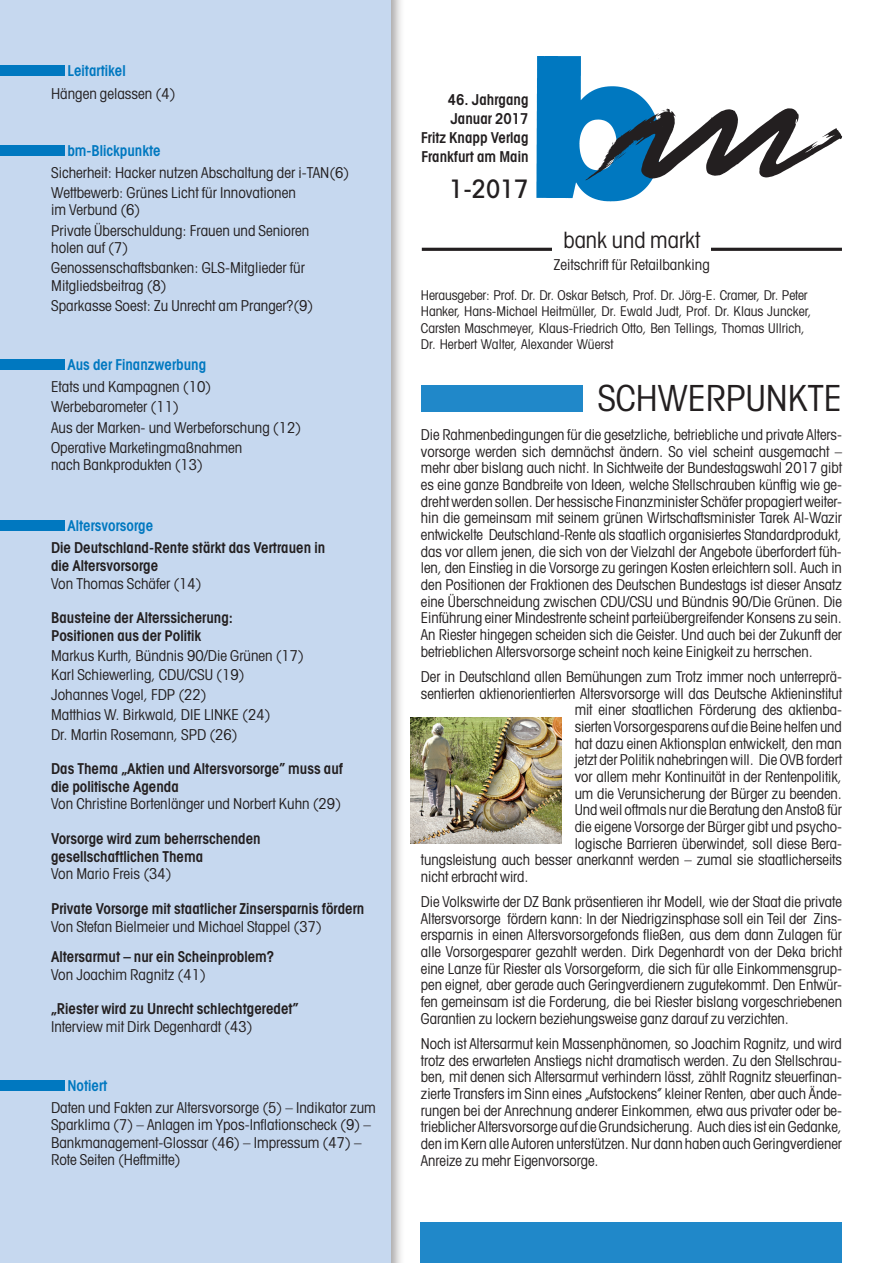
<style>
.page{position:relative;width:893px;height:1263px;background:#fff}
.page>*{position:absolute;margin:0;border:0;box-sizing:border-box;transform-origin:0 0}
.t1{font:condensed 36px "Avant Garde";color:#231f20}
.t2{font:500 condensed 25.5px "Avant Garde";color:#231f20}
.t3{font:condensed 22.5px "Avant Garde";color:#231f20}
.t4{font:condensed 15px/16.6px "Avant Garde";color:#231f20}
.t5{font:600 condensed 15px/19.2px "Avant Garde";color:#231f20}
.t6{font:600 condensed 15px "Avant Garde";color:#0078c0}
.t7{font:condensed 13.5px/16.5px "Avant Garde";color:#231f20}
</style>
<div class="page">
<div style="left:421px;top:1222px;width:421px;height:41px;background:#2088c9"></div>
<div style="left:0;top:0;width:405px;height:1263px;background:#231f20;opacity:.4"></div>
<div style="left:0;top:0;width:391px;height:1263px;background:#c6d8ef"></div>
<div style="left:0;top:65px;width:64px;height:11px;background:#0078c0"></div>
<div style="left:421px;top:386px;width:161px;height:26px;background:#2088c9"></div>
<hr style="left:422px;top:248px;width:420px;height:3px;background:#231f20">
<img style="left:537px;top:56px;width:107px;height:146px">
<img style="left:582px;top:99px;width:261px;height:99px">
<div style="left:553px;top:230px;width:158px;height:51px;background:#fff"></div>
<div style="left:0;top:1080px;width:64px;height:11px;background:#0078c0"></div>
<div style="left:0;top:145px;width:64px;height:11px;background:#0078c0"></div>
<div style="left:0;top:359px;width:64px;height:11px;background:#0078c0"></div>
<div style="left:0;top:520px;width:64px;height:11px;background:#0078c0"></div>
<img style="left:410px;top:717px;width:152px;height:126px">
<p class="t6" style="left:67px;top:61px;width:60px">Leitartikel</p>
<p class="t4" style="left:51px;top:85px;width:126px">Hängen gelassen (4)</p>
<p class="t6" style="left:67px;top:142px;width:95px">bm-Blickpunkte</p>
<p class="t4" style="left:51px;top:162px;width:300px;line-height:20.4px">Sicherheit: Hacker nutzen Abschaltung der i-TAN(6)<br>Wettbewerb: Grünes Licht für Innovationen</p>
<p class="t4" style="left:51px;top:199px;width:260px;line-height:20.4px">im Verbund (6)<br>Private Überschuldung: Frauen und Senioren</p>
<p class="t4" style="left:51px;top:237px;width:255px;line-height:20.4px">holen auf (7)<br>Genossenschaftsbanken: GLS-Mitglieder für</p>
<p class="t4" style="left:51px;top:275px;width:264px;line-height:20.4px">Mitgliedsbeitrag (8)<br>Sparkasse Soest: Zu Unrecht am Pranger?(9)</p>
<p class="t6" style="left:67px;top:356px;width:140px">Aus der Finanzwerbung</p>
<p class="t4" style="left:51px;top:376px;width:252px;line-height:20.4px">Etats und Kampagnen (10)<br>Werbebarometer (11)<br>Aus der Marken- und Werbeforschung (12)<br>Operative Marketingmaßnahmen</p>
<p class="t4" style="left:51px;top:456px;width:154px">nach Bankprodukten (13)</p>
<p class="t6" style="left:67px;top:517px;width:87px">Altersvorsorge</p>
<p class="t5" style="left:51px;top:539px;width:276px;line-height:17.7px">Die Deutschland-Rente stärkt das Vertrauen in die Altersvorsorge</p>
<p class="t4" style="left:51px;top:574px;width:152px">Von Thomas Schäfer (14)</p>
<p class="t5" style="left:51px;top:609px;width:184px;line-height:17.7px">Bausteine der Alterssicherung:<br>Positionen aus der Politik</p>
<p class="t4" style="left:51px;top:645px;width:255px;line-height:19.8px">Markus Kurth, Bündnis 90/Die Grünen (17)<br>Karl Schiewerling, CDU/CSU (19)<br>Johannes Vogel, FDP (22)<br>Matthias W. Birkwald, DIE LINKE (24)<br>Dr. Martin Rosemann, SPD (26)</p>
<p class="t5" style="left:51px;top:760px;width:294px;line-height:17.5px">Das Thema „Aktien und Altersvorsorge” muss auf die politische Agenda</p>
<p class="t4" style="left:51px;top:795px;width:292px">Von Christine Bortenlänger und Norbert Kuhn (29)</p>
<p class="t5" style="left:51px;top:830px;width:211px;line-height:17.5px">Vorsorge wird zum beherrschenden gesellschaftlichen Thema</p>
<p class="t4" style="left:51px;top:865px;width:122px">Von Mario Freis (34)</p>
<p class="t5" style="left:51px;top:899px;width:315px">Private Vorsorge mit staatlicher Zinsersparnis fördern</p>
<p class="t4" style="left:51px;top:917px;width:272px">Von Stefan Bielmeier und Michael Stappel (37)</p>
<p class="t5" style="left:51px;top:947px;width:225px">Altersarmut – nur ein Scheinproblem?</p>
<p class="t4" style="left:51px;top:965px;width:156px">Von Joachim Ragnitz (41)</p>
<p class="t5" style="left:51px;top:999px;width:249px">„Riester wird zu Unrecht schlechtgeredet”</p>
<p class="t4" style="left:51px;top:1018px;width:203px">Interview mit Dirk Degenhardt (43)</p>
<p class="t6" style="left:67px;top:1076px;width:42px">Notiert</p>
<p class="t4" style="left:51px;top:1098px;width:326px;line-height:17.7px">Daten und Fakten zur Altersvorsorge (5) – Indikator zum Sparklima (7) – Anlagen im Ypos-Inflationscheck (9) – Bankmanagement-Glossar (46) – Impressum (47) – Rote Seiten (Heftmitte)</p>
<p class="t5" style="left:421px;top:89px;width:109px;text-align:right">46. Jahrgang<br>Januar 2017<br>Fritz Knapp Verlag<br>Frankfurt am Main</p>
<h2 class="t2" style="left:449px;top:173px;width:81px">1-2017</h2>
<h3 class="t3" style="left:563px;top:226px;width:138px">bank und markt</h3>
<p class="t4" style="left:554px;top:256px;width:158px">Zeitschrift für Retailbanking</p>
<p class="t7" style="left:421px;top:286px;width:392px">Herausgeber: Prof. Dr. Dr. Oskar Betsch, Prof. Dr. Jörg-E. Cramer, Dr. Peter Hanker, Hans-Michael Heitmüller, Dr. Ewald Judt, Prof. Dr. Klaus Juncker, Carsten Maschmeyer, Klaus-Friedrich Otto, Ben Tellings, Thomas Ullrich, Dr. Herbert Walter, Alexander Wüerst</p>
<h1 class="t1" style="left:598px;top:376px;width:246px">SCHWERPUNKTE</h1>
<p class="t4" style="left:421px;top:426px;width:422px;text-align:justify">Die Rahmenbedingungen für die gesetzliche, betriebliche und private Alters&shy;vorsorge werden sich demnächst ändern. So viel scheint ausgemacht – mehr aber bislang auch nicht. In Sichtweite der Bundestagswahl 2017 gibt es eine ganze Bandbreite von Ideen, welche Stellschrauben künftig wie ge&shy;dreht werden sollen. Der hessische Finanzminister Schäfer propagiert weiter&shy;hin die gemeinsam mit seinem grünen Wirtschaftsminister Tarek Al-Wazir entwickelte Deutschland-Rente als staatlich organisiertes Standardprodukt, das vor allem jenen, die sich von der Vielzahl der Angebote überfordert füh&shy;len, den Einstieg in die Vorsorge zu geringen Kosten erleichtern soll. Auch in den Positionen der Fraktionen des Deutschen Bundestags ist dieser Ansatz eine Überschneidung zwischen CDU/CSU und Bündnis 90/Die Grünen. Die Einführung einer Mindestrente scheint parteiübergreifender Konsens zu sein.<br>An Riester hingegen scheiden sich die Geister. Und auch bei der Zukunft der betrieblichen Altersvorsorge scheint noch keine Einigkeit zu herrschen.</p>
<p class="t4" style="left:421px;top:668px;width:422px">Der in Deutschland allen Bemühungen zum Trotz immer noch unterreprä-</p>
<p class="t4" style="left:421px;top:684px;width:422px">sentierten aktienorientierten Altersvorsorge will das Deutsche Aktieninstitut</p>
<p class="t4" style="left:575px;top:701px;width:269px">mit einer staatlichen Förderung des aktienba-</p>
<p class="t4" style="left:575px;top:718px;width:269px">sierten Vorsorgesparens auf die Beine helfen und</p>
<p class="t4" style="left:575px;top:734px;width:269px">hat dazu einen Aktionsplan entwickelt, den man</p>
<p class="t4" style="left:575px;top:751px;width:269px">jetzt der Politik nahebringen will. Die OVB fordert</p>
<p class="t4" style="left:575px;top:768px;width:269px">vor allem mehr Kontinuität in der Rentenpolitik,</p>
<p class="t4" style="left:575px;top:784px;width:269px">um die Verunsicherung der Bürger zu beenden.</p>
<p class="t4" style="left:575px;top:801px;width:269px">Und weil oftmals nur die Beratung den Anstoß für</p>
<p class="t4" style="left:575px;top:818px;width:269px">die eigene Vorsorge der Bürger gibt und psycho-</p>
<p class="t4" style="left:575px;top:834px;width:269px">logische Barrieren überwindet, soll diese Bera-</p>
<p class="t4" style="left:421px;top:851px;width:422px">tungsleistung auch besser anerkannt werden – zumal sie staatlicherseits</p>
<p class="t4" style="left:421px;top:868px;width:109px">nicht erbracht wird.</p>
<p class="t4" style="left:421px;top:893px;width:423px;text-align:justify">Die Volkswirte der DZ Bank präsentieren ihr Modell, wie der Staat die private Altersvorsorge fördern kann: In der Niedrigzinsphase soll ein Teil der Zins&shy;ersparnis in einen Altersvorsorgefonds fließen, aus dem dann Zulagen für alle Vorsorgesparer gezahlt werden. Dirk Degenhardt von der Deka bricht eine Lanze für Riester als Vorsorgeform, die sich für alle Einkommensgrup&shy;pen eignet, aber gerade auch Geringverdienern zugutekommt. Den Entwür&shy;fen gemeinsam ist die Forderung, die bei Riester bislang vorgeschriebenen Garantien zu lockern beziehungsweise ganz darauf zu verzichten.</p>
<p class="t4" style="left:421px;top:1035px;width:422px;text-align:justify">Noch ist Altersarmut kein Massenphänomen, so Joachim Ragnitz, und wird trotz des erwarteten Anstiegs nicht dramatisch werden. Zu den Stellschrau&shy;ben, mit denen sich Altersarmut verhindern lässt, zählt Ragnitz steuerfinan&shy;zierte Transfers im Sinn eines „Aufstockens” kleiner Renten, aber auch Ände&shy;rungen bei der Anrechnung anderer Einkommen, etwa aus privater oder be&shy;trieblicher Altersvorsorge auf die Grundsicherung. Auch dies ist ein Gedanke, den im Kern alle Autoren unterstützen. Nur dann haben auch Geringverdiener Anreize zu mehr Eigenvorsorge.</p>
</div>
